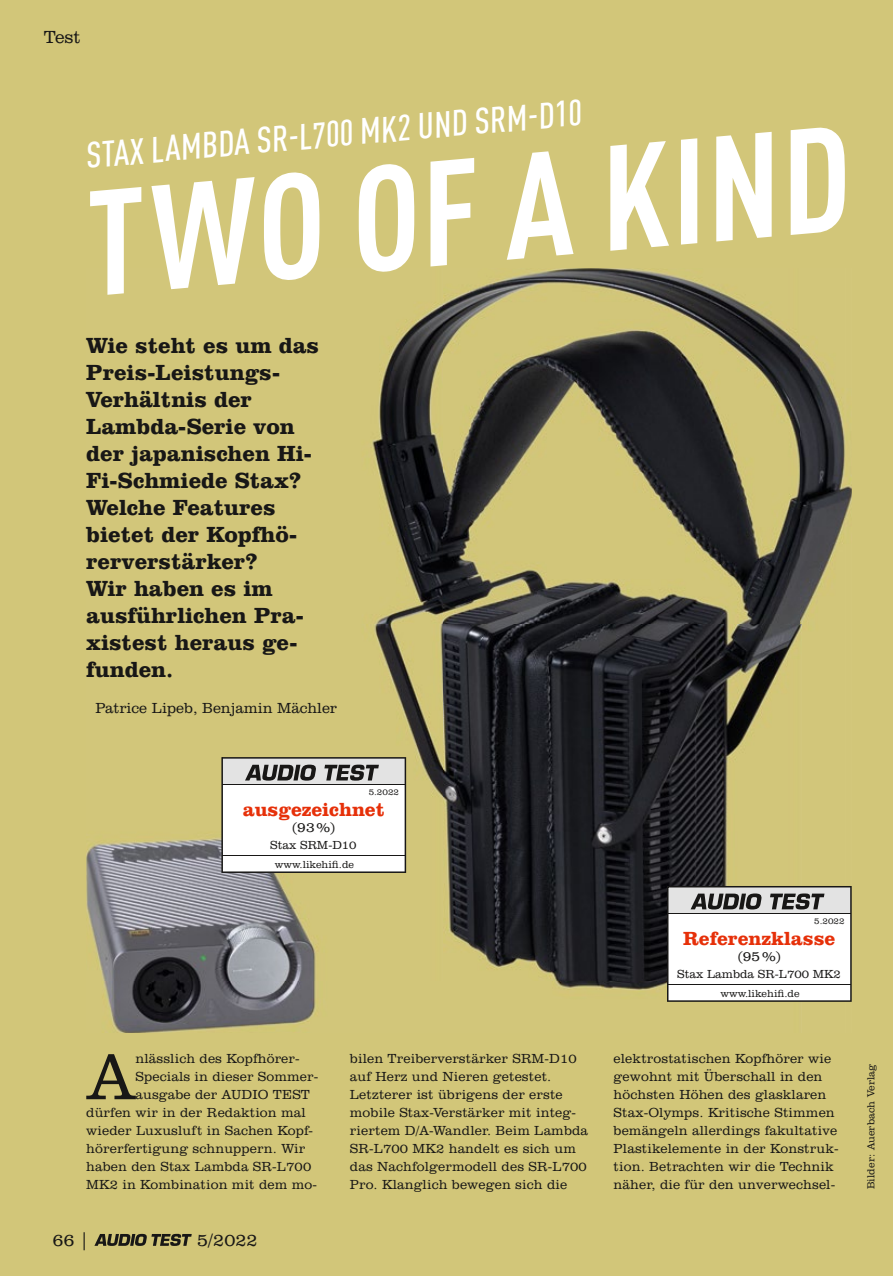
<style>
.page{position:relative;width:893px;height:1276px;background:#d2c679}
.page>*{position:absolute;margin:0;border:0;box-sizing:border-box;transform-origin:0 0}
.t1{font:700 condensed 146.7px "DINOT";color:#fff}
.t2{font:300 67.2px "Clarendon BT Pro";color:#181716}
.t3{font:500 condensed 36px "DINOT";color:#fff}
.t4{font:800 22.5px/27px "Clarendon BT Pro";color:#181716}
.t5{font:800 19.5px "Clarendon BT Pro";color:#e63009}
.t6{font:300 18px "Clarendon BT Pro";color:#181716}
.t7{font:300 15px "Clarendon BT Pro";color:#181716}
.t8{font:300 14.25px "Clarendon BT Pro";color:#181716}
.t9{font:300 13.5px/18px "Clarendon BT Pro";letter-spacing:.01em;color:#181716}
.t10{font:300 12px "Clarendon BT Pro";color:#181716}
.t11{font:300 10.5px "Clarendon BT Pro";color:#181716}
.t12{font:300 9px "Clarendon BT Pro";color:#181716}
</style>
<div class="page">
<svg style="left:94px;top:1233px;width:98px;height:13px"></svg>
<img style="left:86px;top:268px;width:766px;height:764px">
<svg style="left:221px;top:757px;width:185px;height:116px;background:#dfdfde"></svg>
<svg style="left:667px;top:886px;width:185px;height:116px;background:#ddd"></svg>
<h3 class="t6" style="left:44px;top:26px;width:39px">Test</h3>
<h3 class="t3" style="left:83px;top:130px;width:499px;rotate:-5deg">STAX LAMBDA SR-L700 MK2 UND SRM-D10</h3>
<h1 class="t1" style="left:73px;top:137px;width:768px;rotate:-5deg">TWO OF A KIND</h1>
<h3 class="t4" style="left:86px;top:331px;width:234px">Wie steht es um das<br>Preis-Leistungs-<br>Verhältnis der<br>Lambda-Serie von der japanischen Hi-<br>Fi-Schmiede Stax?<br>Welche Features bietet der Kopfhö&shy;rerverstärker?<br>Wir haben es im ausführlichen Pra&shy;xistest heraus ge&shy;funden.</h3>
<p class="t7" style="left:96px;top:698px;width:243px">Patrice Lipeb, Benjamin Mächler</p>
<p class="t12" style="left:369px;top:786px;width:32px">5.2022</p>
<h3 class="t5" style="left:243px;top:797px;width:144px">ausgezeichnet</h3>
<p class="t8" style="left:292px;top:818px;width:45px">(93 %)</p>
<p class="t10" style="left:270px;top:837px;width:88px">Stax SRM-D10</p>
<p class="t11" style="left:275px;top:858px;width:81px">www.likehifi.de</p>
<p class="t12" style="left:814px;top:914px;width:32px">5.2022</p>
<h3 class="t5" style="left:683px;top:925px;width:154px">Referenzklasse</h3>
<p class="t8" style="left:738px;top:947px;width:45px">(95 %)</p>
<p class="t10" style="left:677px;top:966px;width:165px">Stax Lambda SR-L700 MK2</p>
<p class="t11" style="left:720px;top:987px;width:81px">www.likehifi.de</p>
<h2 class="t2" style="left:88px;top:1033px;width:49px">A</h2>
<p class="t9" style="left:135px;top:1049px;width:166px">nlässlich des Kopfhörer-</p>
<p class="t9" style="left:135px;top:1067px;width:184px">Specials in dieser Sommer-</p>
<p class="t9" style="left:135px;top:1085px;width:176px">ausgabe der AUDIO TEST</p>
<p class="t9" style="left:86px;top:1103px;width:221px">dürfen wir in der Redaktion mal</p>
<p class="t9" style="left:86px;top:1121px;width:228px">wieder Luxusluft in Sachen Kopf-</p>
<p class="t9" style="left:86px;top:1139px;width:221px">hörerfertigung schnuppern. Wir</p>
<p class="t9" style="left:86px;top:1157px;width:226px">haben den Stax Lambda SR-L700</p>
<p class="t9" style="left:86px;top:1175px;width:232px">MK2 in Kombination mit dem mo-</p>
<h3 class="t6" style="left:52px;top:1228px;width:38px">66 |</h3>
<h3 class="t6" style="left:197px;top:1228px;width:62px">5/2022</h3>
<p class="t9" style="left:350px;top:1049px;width:240px">bilen Treiberverstärker SRM-D10 auf Herz und Nieren getestet.<br>Letzterer ist übrigens der erste mobile Stax-Verstärker mit integ&shy;riertem D/A-Wandler. Beim Lambda<br>SR-L700 MK2 handelt es sich um das Nachfolgermodell des SR-L700<br>Pro. Klanglich bewegen sich die</p>
<p class="t9" style="left:614px;top:1049px;width:227px">elektrostatischen Kopfhörer wie gewohnt mit Überschall in den höchsten Höhen des glasklaren<br>Stax-Olymps. Kritische Stimmen bemängeln allerdings fakultative<br>Plastikelemente in der Konstruk&shy;tion. Betrachten wir die Technik näher, die für den unverwechsel-</p>
<p class="t11" style="left:864px;top:1189px;width:127px;rotate:-90deg">Bilder: Auerbach Verlag</p>
</div>
